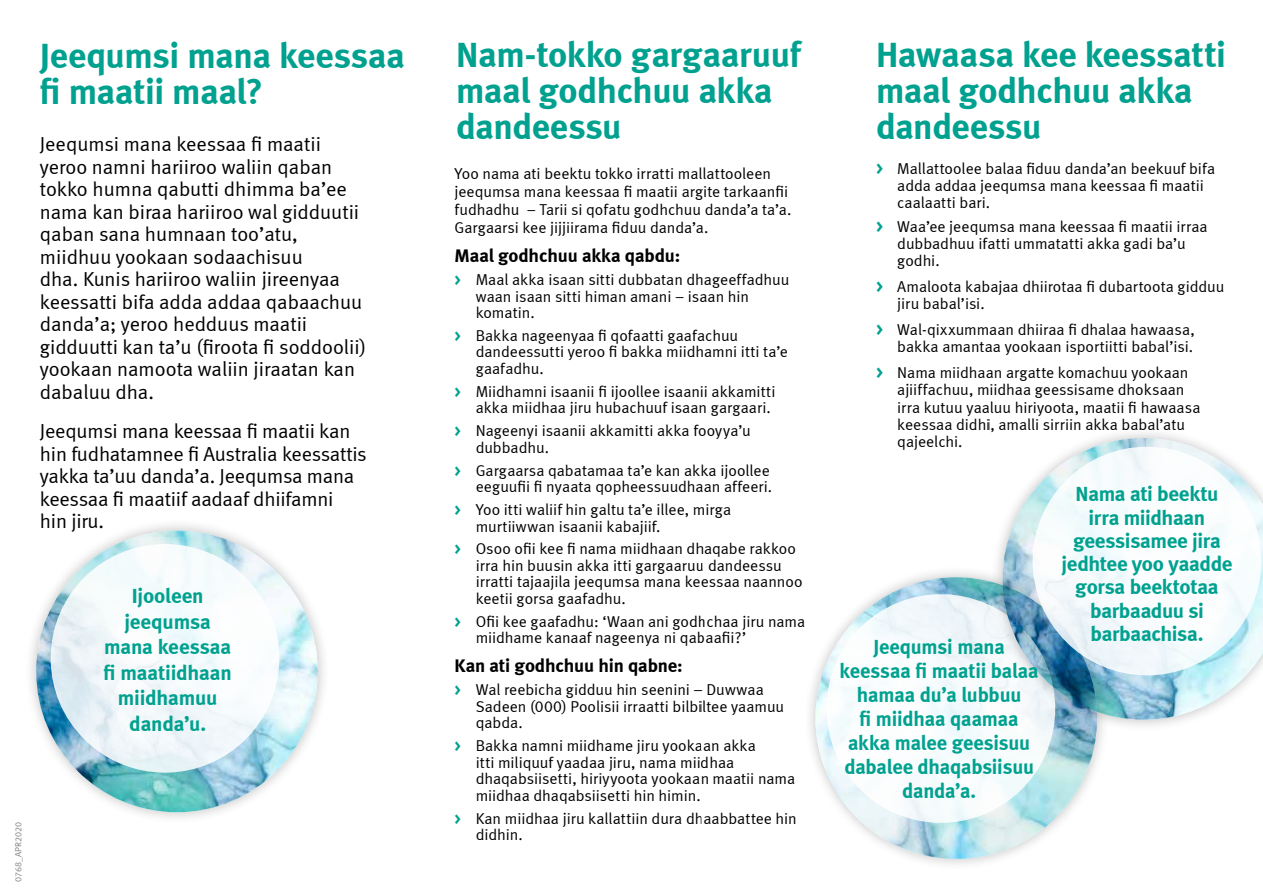
<style>
.page{position:relative;width:1263px;height:893px;background:#fff}
.page>*{position:absolute;margin:0;border:0;box-sizing:border-box;transform-origin:0 0}
.t1{font:36px/36px "Meta Bold LF";letter-spacing:-.01em;color:#00a18f}
.t2{font:21px/24px "Meta Bold LF";letter-spacing:-.01em;color:#00a18f;text-align:center}
.t3{font:20.25px/22.5px "Meta Normal LF";letter-spacing:-.005em;color:#000}
.t4{font:18.75px "Meta Bold LF";letter-spacing:-.01em;color:#000}
.t5{font:15.75px/16.5px "Meta Normal LF";letter-spacing:-.005em;color:#000}
.t6{font:9px "Meta Normal LF";color:#808285}
.s1{font-family:"Meta Bold LF";color:#00a18f}
.s2{font-family:"Meta Bold LF";font-size:17.25px;color:#00a18f}
</style>
<div class="page">
<div style="left:23px;top:518px;width:308px;height:307px;background:#000;opacity:.25"></div>
<img style="left:36px;top:530px;width:282px;height:282px;border-radius:141px">
<svg style="left:51px;top:544px;width:228px;height:229px;fill:#f4fafc"></svg>
<img style="left:810px;top:577px;width:292px;height:288px">
<svg style="left:816px;top:584px;width:250px;height:249px;fill:#f5fbfc"></svg>
<div style="left:990px;top:425px;width:273px;height:307px;background:#000;opacity:.25"></div>
<img style="left:1002px;top:438px;width:261px;height:282px">
<div style="left:1033px;top:447px;width:228px;height:228px;background:#f8fcfd;border-radius:50%"></div>
<h1 class="t1" style="left:40px;top:37px;width:366px">Jeequmsi mana keessaa fi maatii maal?</h1>
<p class="t3" style="left:40px;top:133px;width:328px">Jeequmsi mana keessaa fi maatii yeroo namni hariiroo waliin qaban tokko humna qabutti dhimma ba’ee nama kan biraa hariiroo wal gidduutii qaban sana humnaan too’atu, miidhuu yookaan sodaachisuu<br>dha. Kunis hariiroo waliin jireenyaa keessatti bifa adda addaa qabaachuu danda’a; yeroo hedduus maatii gidduutti kan ta’u (firoota fi soddoolii) yookaan namoota waliin jiraatan kan dabaluu dha.</p>
<p class="t3" style="left:40px;top:420px;width:328px">Jeequmsi mana keessaa fi maatii kan hin fudhatamnee fi Australia keessattis yakka ta’uu danda’a. Jeequmsa mana keessaa fi maatiif aadaaf dhiifamni<br>hin jiru.</p>
<h2 class="t2" style="left:104px;top:583px;width:130px;line-height:25.5px">Ijooleen jeequmsa mana keessaa fi maatiidhaan miidhamuu danda’u.</h2>
<p class="t6" style="left:13px;top:882px;width:61px;rotate:-90deg">0768_APR2020</p>
<h1 class="t1" style="left:456px;top:36px;width:346px">Nam-tokko gargaaruuf maal godhchuu akka dandeessu</h1>
<p class="t5" style="left:454px;top:164px;width:338px;line-height:18px">Yoo nama ati beektu tokko irratti mallattooleen jeequmsa mana keessaa fi maatii argite tarkaanfii fudhadhu – Tarii si qofatu godhchuu danda’a ta’a.<br>Gargaarsi kee jijjiirama fiduu danda’a.</p>
<p class="t4" style="left:454px;top:244px;width:227px">Maal godhchuu akka qabdu:</p>
<p class="t5" style="left:476px;top:271px;width:315px;text-indent:-21px"><span class="s1">&gt;</span> Maal akka isaan sitti dubbatan dhageeffadhuu waan isaan sitti himan amani – isaan hin komatin.</p>
<p class="t5" style="left:476px;top:327px;width:314px;text-indent:-21px"><span class="s1">&gt;</span> Bakka nageenyaa fi qofaatti gaafachuu dandeessutti yeroo fi bakka miidhamni itti ta’e gaafadhu.</p>
<p class="t5" style="left:454px;top:383px;width:322px;text-align:right"><span class="s1">&gt;</span> Miidhamni isaanii fi ijoollee isaanii akkamitti akka miidhaa jiru hubachuuf isaan gargaari.</p>
<p class="t5" style="left:476px;top:422px;width:277px;text-indent:-21px"><span class="s1">&gt;</span> Nageenyi isaanii akkamitti akka fooyya’u dubbadhu.</p>
<p class="t5" style="left:454px;top:462px;width:319px;text-align:right"><span class="s1">&gt;</span> Gargaarsa qabatamaa ta’e kan akka ijoollee eeguufii fi nyaata qopheessuudhaan affeeri.</p>
<p class="t5" style="left:476px;top:501px;width:257px;text-indent:-21px"><span class="s1">&gt;</span> Yoo itti waliif hin galtu ta’e illee, mirga murtiiwwan isaanii kabajiif.</p>
<p class="t5" style="left:476px;top:540px;width:328px;text-indent:-21px"><span class="s1">&gt;</span> Osoo ofii kee fi nama miidhaan dhaqabe rakkoo irra hin buusin akka itti gargaaruu dandeessu irratti tajaajila jeequmsa mana keessaa naannoo keetii gorsa gaafadhu.</p>
<p class="t5" style="left:476px;top:613px;width:331px;text-indent:-21px"><span class="s1">&gt;</span> Ofii kee gaafadhu: ‘Waan ani godhchaa jiru nama miidhame kanaaf nageenya ni qabaafii?’</p>
<p class="t4" style="left:454px;top:655px;width:230px">Kan ati godhchuu hin qabne:</p>
<p class="t5" style="left:476px;top:681px;width:310px;text-indent:-21px"><span class="s1">&gt;</span> Wal reebicha gidduu hin seenini – Duwwaa<br>Sadeen (000) Poolisii irraatti bilbiltee yaamuu qabda.</p>
<p class="t5" style="left:476px;top:737px;width:321px;text-indent:-21px"><span class="s1">&gt;</span> Bakka namni miidhame jiru yookaan akka<br>itti miliquuf yaadaa jiru, nama miidhaa dhaqabsiisetti, hiriyyoota yookaan maatii nama miidhaa dhaqabsiisetti hin himin.</p>
<p class="t5" style="left:476px;top:810px;width:323px;text-indent:-21px"><span class="s1">&gt;</span> Kan miidhaa jiru kallattiin dura dhaabbattee hin didhin.</p>
<h1 class="t1" style="left:876px;top:36px;width:352px">Hawaasa kee keessatti maal godhchuu akka dandeessu</h1>
<p class="t5" style="left:897px;top:160px;width:319px;line-height:17.2px;text-indent:-21px"><span class="s2">&gt;</span> Mallattoolee balaa fiduu danda’an beekuuf bifa adda addaa jeequmsa mana keessaa fi maatii caalaatti bari.</p>
<p class="t5" style="left:897px;top:218px;width:312px;line-height:17.2px;text-indent:-21px"><span class="s2">&gt;</span> Waa’ee jeequmsa mana keessaa fi maatii irraa dubbadhuu ifatti ummatatti akka gadi ba’u godhi.</p>
<p class="t5" style="left:897px;top:278px;width:329px;line-height:17.2px;text-indent:-21px"><span class="s2">&gt;</span> Amaloota kabajaa dhiirotaa fi dubartoota gidduu jiru babal’isi.</p>
<p class="t5" style="left:876px;top:321px;width:320px;line-height:17.2px;text-align:right"><span class="s2">&gt;</span> Wal-qixxummaan dhiiraa fi dhalaa hawaasa, bakka amantaa yookaan isportiitti babal’isi.</p>
<p class="t5" style="left:897px;top:364px;width:305px;line-height:17.2px;text-indent:-21px"><span class="s2">&gt;</span> Nama miidhaan argatte komachuu yookaan ajiiffachuu, miidhaa geessisame dhoksaan irra kutuu yaaluu hiriyoota, maatii fi hawaasa keessaa didhi, amalli sirriin akka babal’atu qajeelchi.</p>
<h2 class="t2" style="left:839px;top:634px;width:201px">Jeequmsi mana keessaa fi maatii balaa hamaa du’a lubbuu<br>fi miidhaa qaamaa akka malee geesisuu dabalee dhaqabsiisuu danda’a.</h2>
<h2 class="t2" style="left:1061px;top:482px;width:172px;line-height:23.2px">Nama ati beektu irra miidhaan geessisamee jira jedhtee yoo yaadde gorsa beektotaa barbaaduu si barbaachisa.</h2>
</div>
